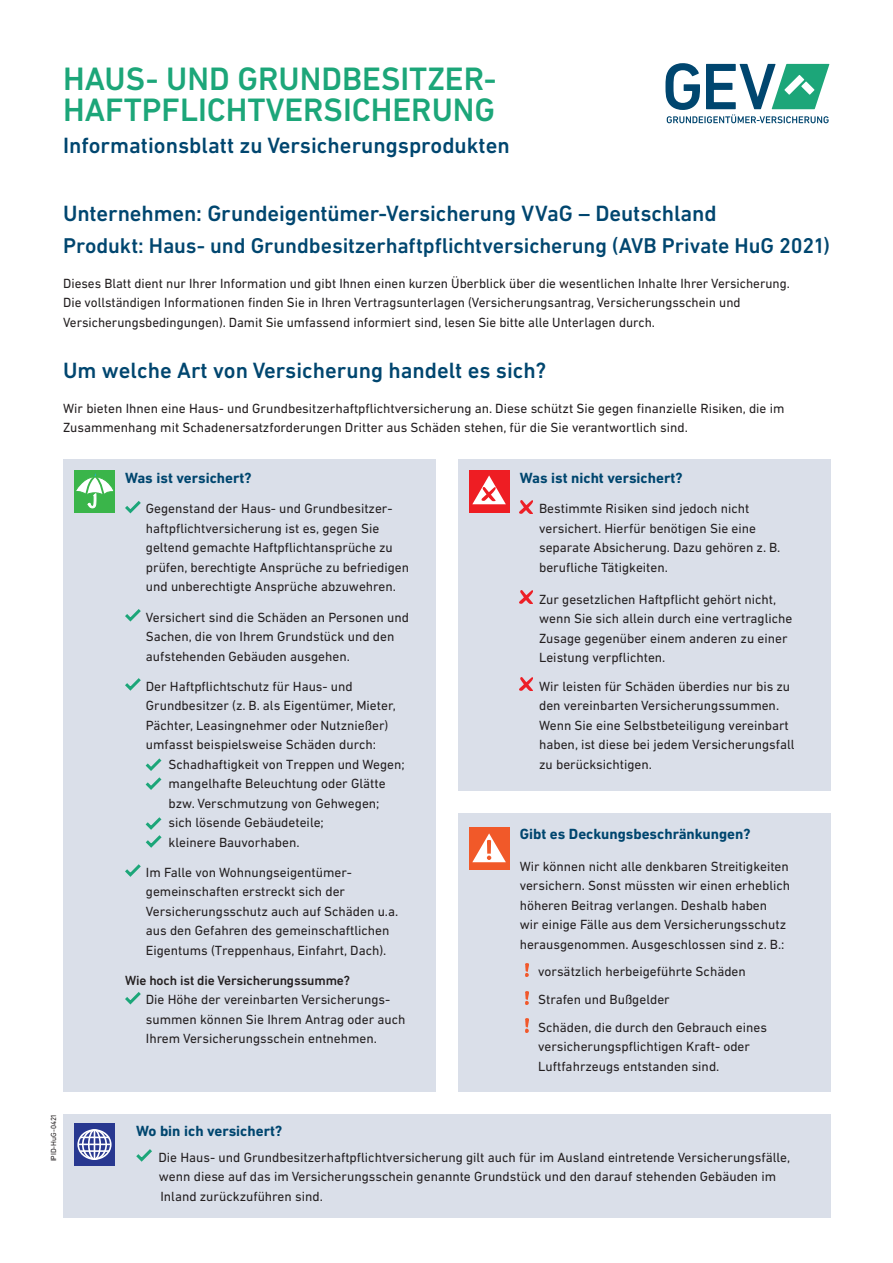
<style>
.page{position:relative;width:893px;height:1263px;background:#fff}
.page>*{position:absolute;margin:0;border:0;box-sizing:border-box;transform-origin:0 0}
.t1{font:500 33px/31.5px "DIN Next LT Pro";color:#1ca679}
.t2{font:500 22.5px "DIN Next LT Pro";color:#00466f}
.t3{font:500 21.75px "DIN Next LT Pro";letter-spacing:-.005em;color:#00466f}
.t4{font:700 15px "DIN Next LT Pro";color:#00466f}
.t5{font:13.5px/19.5px "DIN Next LT Pro";color:#231f20}
.t6{font:500 13.5px "DIN Next LT Pro";letter-spacing:-.01em;color:#231f20}
.t7{font:7.5px "DIN Next LT Pro";color:#231f20}
</style>
<div class="page">
<svg style="left:665px;top:63px;width:164px;height:60px"></svg>
<div style="left:63px;top:459px;width:372px;height:632px;background:#dadfe9"></div>
<div style="left:458px;top:459px;width:373px;height:331px;background:#dadfe9"></div>
<div style="left:458px;top:813px;width:373px;height:278px;background:#dadfe9"></div>
<div style="left:63px;top:1114px;width:768px;height:104px;background:#dadfe9"></div>
<div style="left:469px;top:470px;width:41px;height:42px;background:#ee1d23"></div>
<svg style="left:472px;top:475px;width:34px;height:29px"></svg>
<div style="left:469px;top:828px;width:41px;height:42px;background:#f15929"></div>
<svg style="left:472px;top:833px;width:34px;height:29px"></svg>
<svg style="left:74px;top:1124px;width:41px;height:42px"></svg>
<div style="left:77px;top:1129px;width:35px;height:31px;border:2px solid #fff;border-radius:50%"></div>
<div style="left:82px;top:1129px;width:25px;height:31px;border:2px solid #fff;border-radius:50%"></div>
<div style="left:88px;top:1129px;width:13px;height:31px;border:2px solid #fff;border-radius:50%"></div>
<hr style="left:94px;top:1130px;width:1px;height:30px;background:#fff">
<hr style="left:80px;top:1136px;width:29px;height:2px;background:#fff">
<hr style="left:80px;top:1150px;width:29px;height:2px;background:#fff">
<hr style="left:78px;top:1143px;width:33px;height:2px;background:#fff">
<svg style="left:125px;top:501px;width:16px;height:13px"></svg>
<svg style="left:125px;top:609px;width:16px;height:13px"></svg>
<svg style="left:125px;top:678px;width:16px;height:13px"></svg>
<svg style="left:125px;top:864px;width:16px;height:13px"></svg>
<svg style="left:125px;top:992px;width:16px;height:13px"></svg>
<svg style="left:520px;top:500px;width:13px;height:13px"></svg>
<svg style="left:520px;top:591px;width:13px;height:13px"></svg>
<svg style="left:520px;top:678px;width:13px;height:13px"></svg>
<img style="left:525px;top:963px;width:4px;height:14px">
<img style="left:525px;top:991px;width:4px;height:14px">
<svg style="left:525px;top:1019px;width:4px;height:13px"></svg>
<svg style="left:136px;top:1149px;width:16px;height:13px"></svg>
<div style="left:74px;top:470px;width:41px;height:42px;background:#3ab54a"></div>
<svg style="left:76px;top:473px;width:38px;height:35px"></svg>
<svg style="left:145px;top:758px;width:17px;height:32px"></svg>
<svg style="left:145px;top:817px;width:17px;height:31px"></svg>
<h1 class="t1" style="left:63px;top:62px;width:435px">HAUS- UND GRUNDBESITZER-<br>HAFTPFLICHTVERSICHERUNG</h1>
<h2 class="t2" style="left:63px;top:132px;width:448px">Informationsblatt zu Versicherungsprodukten</h2>
<h2 class="t2" style="left:63px;top:200px;width:655px">Unternehmen: Grundeigentümer-Versicherung VVaG – Deutschland</h2>
<h3 class="t3" style="left:63px;top:232px;width:768px">Produkt: Haus- und Grundbesitzerhaftpflichtversicherung (AVB Private HuG 2021)</h3>
<p class="t5" style="left:63px;top:273px;width:728px">Dieses Blatt dient nur Ihrer Information und gibt Ihnen einen kurzen Überblick über die wesentlichen Inhalte Ihrer Versicherung.<br>Die vollständigen Informationen finden Sie in Ihren Vertragsunterlagen (Versicherungsantrag, Versicherungsschein und<br>Versicherungsbedingungen). Damit Sie umfassend informiert sind, lesen Sie bitte alle Unterlagen durch.</p>
<h2 class="t2" style="left:63px;top:357px;width:485px">Um welche Art von Versicherung handelt es sich?</h2>
<p class="t5" style="left:63px;top:398px;width:723px">Wir bieten Ihnen eine Haus- und Grundbesitzerhaftpflichtversicherung an. Diese schützt Sie gegen finanzielle Risiken, die im<br>Zusammenhang mit Schadenersatzforderungen Dritter aus Schäden stehen, für die Sie verantwortlich sind.</p>
<p class="t7" style="left:49px;top:1161px;width:49px;rotate:-90deg">IPID-HuG-0421</p>
<p class="t4" style="left:125px;top:469px;width:128px">Was ist versichert?</p>
<p class="t5" style="left:146px;top:499px;width:265px">Gegenstand der Haus- und Grundbesitzer&shy;haftpflichtversicherung ist es, gegen Sie geltend gemachte Haftpflichtansprüche zu prüfen, berechtigte Ansprüche zu befriedigen und unberechtigte Ansprüche abzuwehren.</p>
<p class="t5" style="left:146px;top:607px;width:265px">Versichert sind die Schäden an Personen und<br>Sachen, die von Ihrem Grundstück und den aufstehenden Gebäuden ausgehen.</p>
<p class="t5" style="left:146px;top:676px;width:251px">Der Haftpflichtschutz für Haus- und Grundbesitzer (z. B. als Eigentümer, Mieter, Pächter, Leasingnehmer oder Nutznießer) umfasst beispielsweise Schäden durch:</p>
<p class="t5" style="left:169px;top:754px;width:238px">Schadhaftigkeit von Treppen und Wegen; mangelhafte Beleuchtung oder Glätte bzw. Verschmutzung von Gehwegen; sich lösende Gebäudeteile;<br>kleinere Bauvorhaben.</p>
<p class="t5" style="left:146px;top:862px;width:254px">Im Falle von Wohnungseigentümer&shy;gemeinschaften erstreckt sich der Versicherungsschutz auch auf Schäden u.a. aus den Gefahren des gemeinschaftlichen Eigentums (Treppenhaus, Einfahrt, Dach).</p>
<p class="t6" style="left:125px;top:972px;width:227px">Wie hoch ist die Versicherungssumme?</p>
<p class="t5" style="left:146px;top:990px;width:261px">Die Höhe der vereinbarten Versicherungs&shy;summen können Sie Ihrem Antrag oder auch<br>Ihrem Versicherungsschein entnehmen.</p>
<p class="t4" style="left:520px;top:469px;width:164px">Was ist nicht versichert?</p>
<p class="t5" style="left:539px;top:499px;width:243px">Bestimmte Risiken sind jedoch nicht versichert. Hierfür benötigen Sie eine separate Absicherung. Dazu gehören z. B. berufliche Tätigkeiten.</p>
<p class="t5" style="left:539px;top:589px;width:255px">Zur gesetzlichen Haftpflicht gehört nicht, wenn Sie sich allein durch eine vertragliche Zusage gegenüber einem anderen zu einer Leistung verpflichten.</p>
<p class="t5" style="left:539px;top:676px;width:257px">Wir leisten für Schäden überdies nur bis zu den vereinbarten Versicherungssummen.<br>Wenn Sie eine Selbstbeteiligung vereinbart haben, ist diese bei jedem Versicherungsfall zu berücksichtigen.</p>
<p class="t4" style="left:520px;top:825px;width:232px">Gibt es Deckungsbeschränkungen?</p>
<p class="t5" style="left:520px;top:856px;width:272px">Wir können nicht alle denkbaren Streitigkeiten versichern. Sonst müssten wir einen erheblich höheren Beitrag verlangen. Deshalb haben<br>wir einige Fälle aus dem Versicherungsschutz herausgenommen. Ausgeschlossen sind z. B.:</p>
<p class="t5" style="left:538px;top:958px;width:230px;line-height:27.6px">vorsätzlich herbeigeführte Schäden<br>Strafen und Bußgelder<br>Schäden, die durch den Gebrauch eines</p>
<p class="t5" style="left:538px;top:1036px;width:213px">versicherungspflichtigen Kraft- oder<br>Luftfahrzeugs entstanden sind.</p>
<p class="t4" style="left:136px;top:1122px;width:147px">Wo bin ich versichert?</p>
<p class="t5" style="left:159px;top:1147px;width:633px">Die Haus- und Grundbesitzerhaftpflichtversicherung gilt auch für im Ausland eintretende Versicherungsfälle, wenn diese auf das im Versicherungsschein genannte Grundstück und den darauf stehenden Gebäuden im<br>Inland zurückzuführen sind.</p>
</div>
